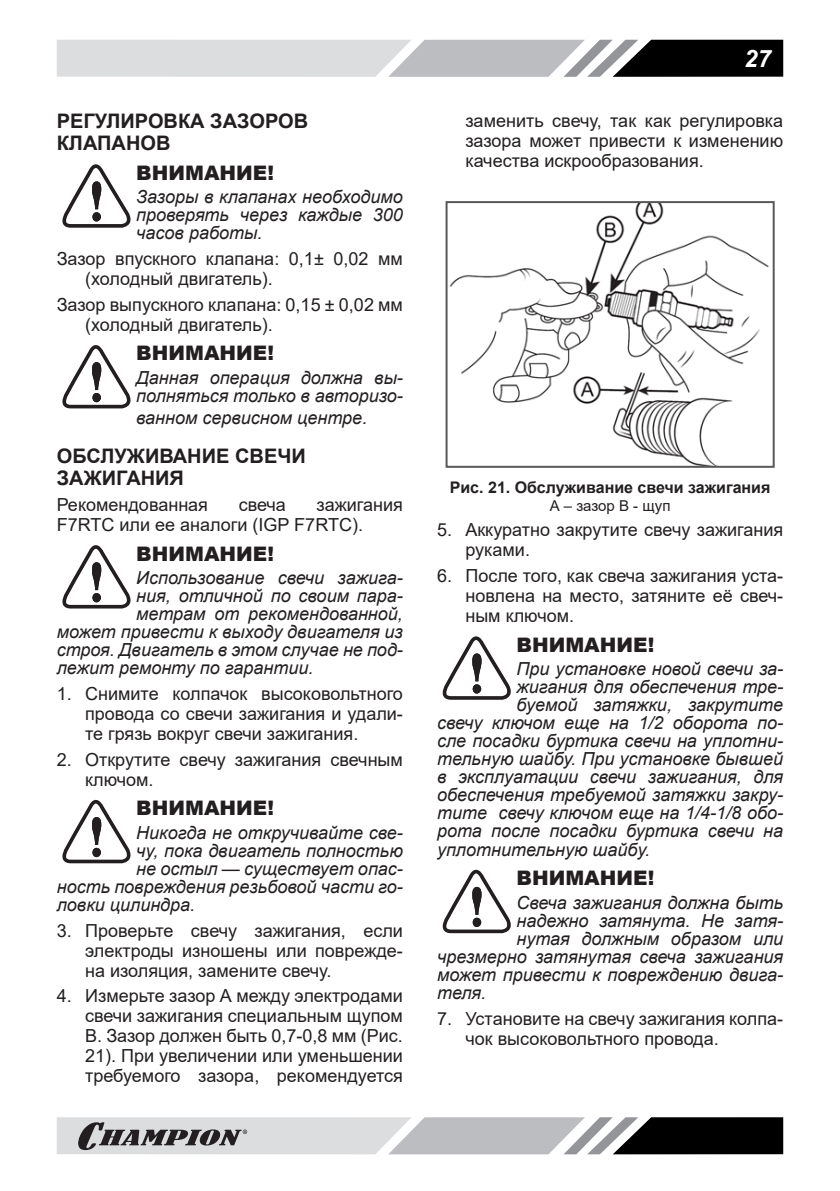
<style>
.page{position:relative;width:840px;height:1191px;background:#fff}
.page>*{position:absolute;margin:0;border:0;box-sizing:border-box;transform-origin:0 0}
.t1{font:italic 700 24px "Arial";color:#fff}
.ВНИМАНИЕ{font:900 20px "Arial";color:#231f20}
.Заголовок2{font:700 20px/22px "Arial";color:#231f20}
.ВНИМАНИЕ_ТЕКСТ{font:italic 18px/18px "Arial";color:#231f20;text-align:justify}
.Текст_список{font:18px/20px "Arial";color:#231f20}
.Текст_основной{font:18px/20px "Arial";color:#231f20}
.РИСУНОК{font:700 16px "Arial";color:#231f20}
.рисунок_нежирный{font:15px "Arial";color:#231f20}
</style>
<div class="page">
<svg style="left:57px;top:40px;width:725px;height:37px;background:#a7a8aa"></svg>
<svg style="left:57px;top:1117px;width:725px;height:37px;background:#9c9d9e"></svg>
<svg style="left:62px;top:164px;width:69px;height:64px"></svg>
<svg style="left:62px;top:345px;width:69px;height:63px"></svg>
<svg style="left:62px;top:545px;width:69px;height:63px"></svg>
<svg style="left:62px;top:800px;width:69px;height:63px"></svg>
<img style="left:449px;top:204px;width:320px;height:261px">
<div style="left:445px;top:201px;width:329px;height:267px;border:2px solid #57585a"></div>
<svg style="left:442px;top:636px;width:69px;height:64px"></svg>
<svg style="left:442px;top:869px;width:69px;height:64px"></svg>
<p class="Заголовок2" style="left:57px;top:110px;width:253px">РЕГУЛИРОВКА ЗАЗОРОВ<br>КЛАПАНОВ</p>
<p class="ВНИМАНИЕ" style="left:136px;top:158px;width:139px">ВНИМАНИЕ!</p>
<p class="ВНИМАНИЕ_ТЕКСТ" style="left:136px;top:188px;width:268px">Зазоры в клапанах необходимо проверять через каждые 300 часов работы.</p>
<p class="Текст_список" style="left:85px;top:249px;width:319px;text-indent:-28px">Зазор впускного клапана: 0,1± 0,02 мм (холодный двигатель).</p>
<p class="Текст_список" style="left:85px;top:294px;width:319px;text-indent:-28px">Зазор выпускного клапана: 0,15 ± 0,02 мм (холодный двигатель).</p>
<p class="ВНИМАНИЕ" style="left:136px;top:339px;width:139px">ВНИМАНИЕ!</p>
<p class="ВНИМАНИЕ_ТЕКСТ" style="left:136px;top:369px;width:268px">Данная операция должна вы&shy;полняться только в авторизо-</p>
<p class="ВНИМАНИЕ_ТЕКСТ" style="left:136px;top:409px;width:232px">ванном сервисном центре.</p>
<p class="Заголовок2" style="left:57px;top:445px;width:250px">ОБСЛУЖИВАНИЕ СВЕЧИ<br>ЗАЖИГАНИЯ</p>
<p class="Текст_основной" style="left:57px;top:494px;width:153px">Рекомендованная</p>
<p class="Текст_основной" style="left:238px;top:494px;width:49px">свеча</p>
<p class="Текст_основной" style="left:57px;top:494px;width:347px;text-indent:260px">зажигания<br>F7RTC или ее аналоги (IGP F7RTC).</p>
<p class="ВНИМАНИЕ" style="left:136px;top:539px;width:139px">ВНИМАНИЕ!</p>
<p class="ВНИМАНИЕ_ТЕКСТ" style="left:136px;top:569px;width:268px">Использование свечи зажига-</p>
<p class="ВНИМАНИЕ_ТЕКСТ" style="left:136px;top:587px;width:268px">ния, отличной по своим пара-</p>
<p class="ВНИМАНИЕ_ТЕКСТ" style="left:136px;top:605px;width:268px">метрам от рекомендованной,</p>
<p class="ВНИМАНИЕ_ТЕКСТ" style="left:57px;top:623px;width:347px">может привести к выходу двигателя из</p>
<p class="ВНИМАНИЕ_ТЕКСТ" style="left:57px;top:641px;width:347px">строя. Двигатель в этом случае не под-</p>
<p class="ВНИМАНИЕ_ТЕКСТ" style="left:57px;top:659px;width:258px">лежит ремонту по гарантии.</p>
<p class="Текст_список" style="left:85px;top:683px;width:319px;text-align:justify;text-indent:-28px">1. Снимите колпачок высоковольтного провода со свечи зажигания и удали&shy;те грязь вокруг свечи зажигания.</p>
<p class="Текст_список" style="left:85px;top:749px;width:319px;text-indent:-28px">2. Открутите свечу зажигания свечным ключом.</p>
<p class="ВНИМАНИЕ" style="left:136px;top:793px;width:139px">ВНИМАНИЕ!</p>
<p class="ВНИМАНИЕ_ТЕКСТ" style="left:136px;top:824px;width:268px">Никогда не откручивайте све-</p>
<p class="ВНИМАНИЕ_ТЕКСТ" style="left:136px;top:842px;width:268px">чу, пока двигатель полностью</p>
<p class="ВНИМАНИЕ_ТЕКСТ" style="left:136px;top:860px;width:268px">не остыл — существует опас-</p>
<p class="ВНИМАНИЕ_ТЕКСТ" style="left:57px;top:878px;width:347px">ность повреждения резьбовой части го-</p>
<p class="ВНИМАНИЕ_ТЕКСТ" style="left:57px;top:896px;width:140px">ловки цилиндра.</p>
<p class="Текст_список" style="left:85px;top:920px;width:319px;text-align:justify;text-indent:-28px">3. Проверьте свечу зажигания, если электроды изношены или поврежде&shy;на изоляция, замените свечу.</p>
<p class="Текст_список" style="left:85px;top:986px;width:319px;text-align:justify;text-indent:-28px">4. Измерьте зазор А между электродами свечи зажигания специальным щупом В. Зазор должен быть 0,7-0,8 мм (Рис.<br>21). При увеличении или уменьшении требуемого зазора, рекомендуется</p>
<h1 class="t1" style="left:743px;top:42px;width:28px">27</h1>
<p class="Текст_список" style="left:465px;top:110px;width:319px;text-align:justify">заменить свечу, так как регулировка зазора может привести к изменению качества искрообразования.</p>
<p class="РИСУНОК" style="left:449px;top:476px;width:322px">Рис. 21. Обслуживание свечи зажигания</p>
<p class="рисунок_нежирный" style="left:549px;top:495px;width:122px">А – зазор В - щуп</p>
<p class="Текст_список" style="left:465px;top:520px;width:319px;text-indent:-28px">5. Аккуратно закрутите свечу зажигания руками.</p>
<p class="Текст_список" style="left:465px;top:565px;width:319px;text-align:justify;text-indent:-28px">6. После того, как свеча зажигания уста&shy;новлена на место, затяните её свеч&shy;ным ключом.</p>
<p class="ВНИМАНИЕ" style="left:516px;top:630px;width:139px">ВНИМАНИЕ!</p>
<p class="ВНИМАНИЕ_ТЕКСТ" style="left:516px;top:660px;width:268px">При установке новой свечи за-</p>
<p class="ВНИМАНИЕ_ТЕКСТ" style="left:516px;top:678px;width:268px">жигания для обеспечения тре-</p>
<p class="ВНИМАНИЕ_ТЕКСТ" style="left:516px;top:696px;width:268px">буемой затяжки, закрутите</p>
<p class="ВНИМАНИЕ_ТЕКСТ" style="left:437px;top:714px;width:347px">свечу ключом еще на 1/2 оборота по-</p>
<p class="ВНИМАНИЕ_ТЕКСТ" style="left:437px;top:732px;width:347px">сле посадки буртика свечи на уплотни-</p>
<p class="ВНИМАНИЕ_ТЕКСТ" style="left:437px;top:750px;width:347px">тельную шайбу. При установке бывшей</p>
<p class="ВНИМАНИЕ_ТЕКСТ" style="left:437px;top:768px;width:347px">в эксплуатации свечи зажигания, для</p>
<p class="ВНИМАНИЕ_ТЕКСТ" style="left:437px;top:786px;width:347px">обеспечения требуемой затяжки закру-</p>
<p class="ВНИМАНИЕ_ТЕКСТ" style="left:437px;top:804px;width:347px">тите свечу ключом еще на 1/4-1/8 обо-</p>
<p class="ВНИМАНИЕ_ТЕКСТ" style="left:437px;top:822px;width:347px">рота после посадки буртика свечи на</p>
<p class="ВНИМАНИЕ_ТЕКСТ" style="left:437px;top:840px;width:214px">уплотнительную шайбу.</p>
<p class="ВНИМАНИЕ" style="left:516px;top:863px;width:139px">ВНИМАНИЕ!</p>
<p class="ВНИМАНИЕ_ТЕКСТ" style="left:516px;top:893px;width:268px">Свеча зажигания должна быть</p>
<p class="ВНИМАНИЕ_ТЕКСТ" style="left:516px;top:911px;width:268px">надежно затянута. Не затя-</p>
<p class="ВНИМАНИЕ_ТЕКСТ" style="left:516px;top:929px;width:268px">нутая должным образом или</p>
<p class="ВНИМАНИЕ_ТЕКСТ" style="left:437px;top:947px;width:347px">чрезмерно затянутая свеча зажигания</p>
<p class="ВНИМАНИЕ_ТЕКСТ" style="left:437px;top:965px;width:347px">может привести к повреждению двига-</p>
<p class="ВНИМАНИЕ_ТЕКСТ" style="left:437px;top:983px;width:51px">теля.</p>
<p class="Текст_список" style="left:465px;top:1008px;width:319px;text-indent:-28px">7. Установите на свечу зажигания колпа&shy;чок высоковольтного провода.</p>
</div>
